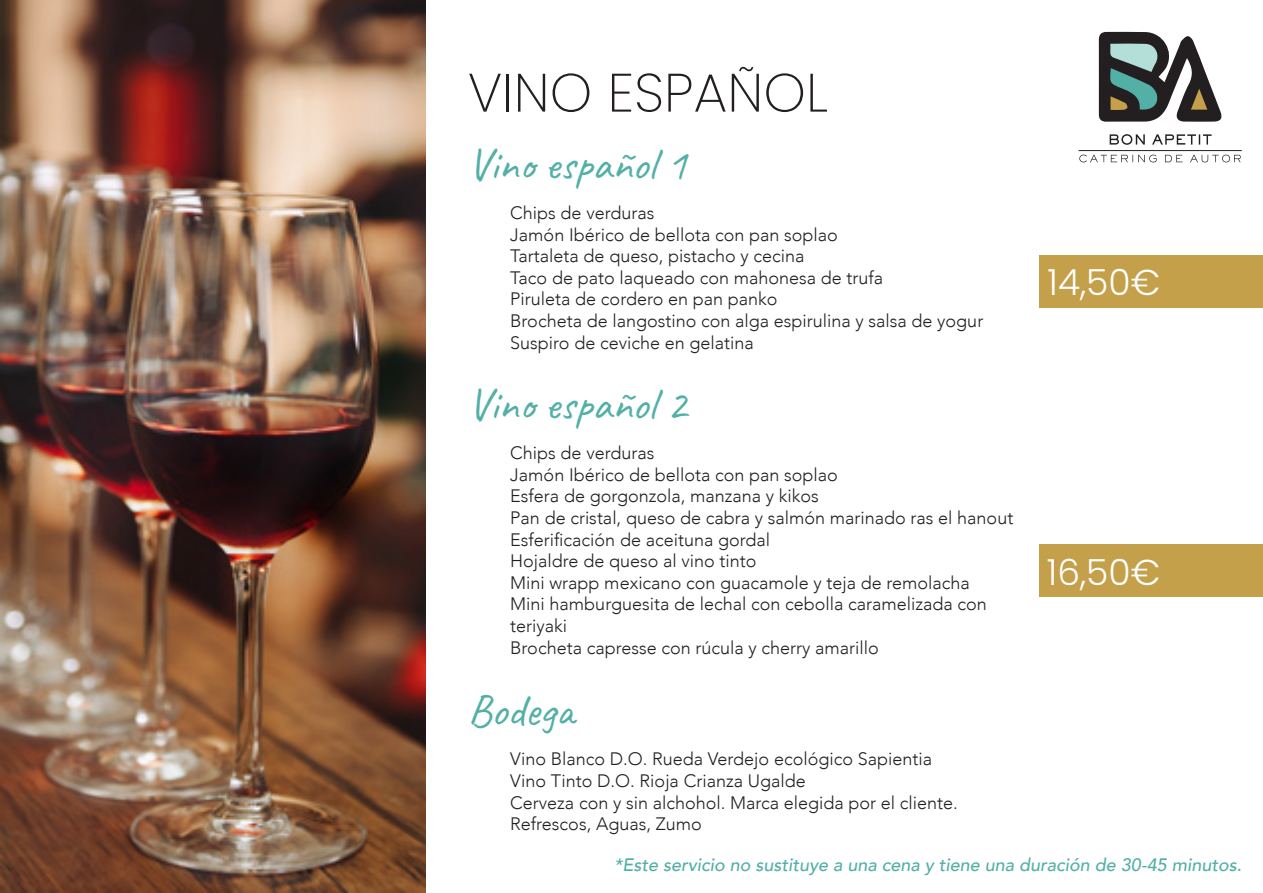
<style>
.page{position:relative;width:1263px;height:893px;background:#fff}
.page>*{position:absolute;margin:0;border:0;box-sizing:border-box;transform-origin:0 0}
.t1{font:200 54px "Poppins";color:#231f20}
.t2{font:45px "Caveat";color:#53b0a7}
.t3{font:300 36px "Poppins";color:#fff}
.t4{font:300 18px/21.6px "Avenir";color:#231f20}
.t5{font:italic 500 18px "Avenir";color:#53b0a7}
</style>
<div class="page">
<svg style="left:1099px;top:32px;width:123px;height:90px"></svg>
<hr style="left:1078px;top:150px;width:164px;height:1px;background:#231f20">
<svg style="left:1079px;top:155px;width:162px;height:7px"></svg>
<svg style="left:1110px;top:134px;width:101px;height:11px"></svg>
<div style="left:1040px;top:544px;width:223px;height:52px;background:#c5a04b"></div>
<div style="left:1040px;top:255px;width:223px;height:52px;background:#c5a04b"></div>
<img style="left:0;top:0;width:425px;height:893px">
<h1 class="t1" style="left:468px;top:61px;width:362px">VINO ESPAÑOL</h1>
<h2 class="t2" style="left:468px;top:135px;width:221px">Vino español 1</h2>
<p class="t4" style="left:510px;top:202px;width:474px">Chips de verduras<br>Jamón Ibérico de bellota con pan soplao<br>Tartaleta de queso, pistacho y cecina<br>Taco de pato laqueado con mahonesa de trufa<br>Piruleta de cordero en pan panko<br>Brocheta de langostino con alga espirulina y salsa de yogur Suspiro de ceviche en gelatina</p>
<h2 class="t2" style="left:468px;top:376px;width:221px">Vino español 2</h2>
<p class="t4" style="left:510px;top:442px;width:504px">Chips de verduras<br>Jamón Ibérico de bellota con pan soplao<br>Esfera de gorgonzola, manzana y kikos<br>Pan de cristal, queso de cabra y salmón marinado ras el hanout Esferificación de aceituna gordal<br>Hojaldre de queso al vino tinto<br>Mini wrapp mexicano con guacamole y teja de remolacha<br>Mini hamburguesita de lechal con cebolla caramelizada con teriyaki<br>Brocheta capresse con rúcula y cherry amarillo</p>
<h2 class="t2" style="left:468px;top:682px;width:109px">Bodega</h2>
<p class="t4" style="left:510px;top:748px;width:449px">Vino Blanco D.O. Rueda Verdejo ecológico Sapientia Vino Tinto D.O. Rioja Crianza Ugalde<br>Cerveza con y sin alchohol. Marca elegida por el cliente.<br>Refrescos, Aguas, Zumo</p>
<h3 class="t3" style="left:1047px;top:261px;width:114px">14,50€</h3>
<h3 class="t3" style="left:1047px;top:551px;width:115px">16,50€</h3>
<p class="t5" style="left:614px;top:854px;width:629px">*Este servicio no sustituye a una cena y tiene una duración de 30-45 minutos.</p>
</div>
